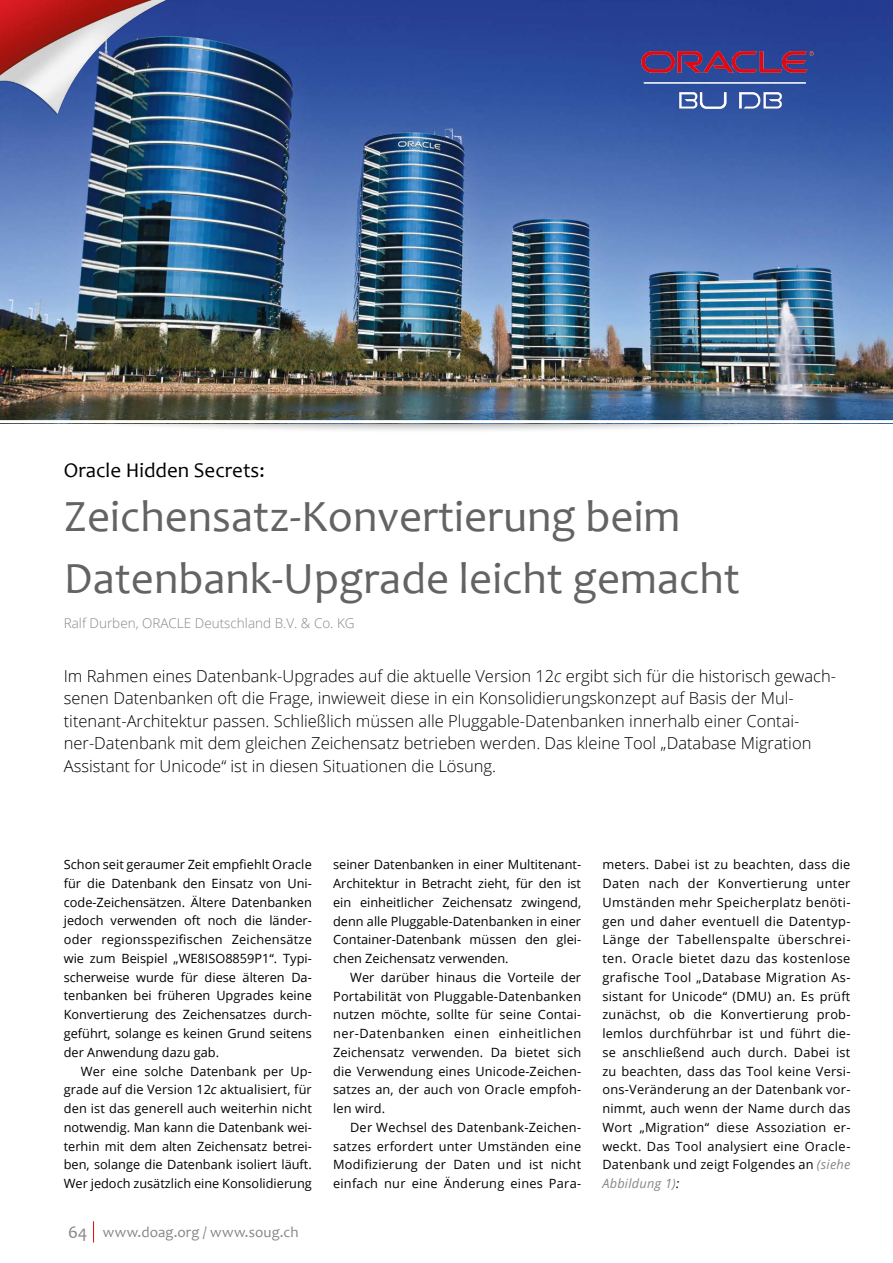
<style>
.page{position:relative;width:893px;height:1263px;background:#fff}
.page>*{position:absolute;margin:0;border:0;box-sizing:border-box;transform-origin:0 0}
.t1{font:45px/62.6px "Candara";color:#646363}
.t2{font:21px "Candara";color:#000}
.t3{font:300 16.5px/22.5px "Open Sans";color:#000}
.t4{font:15px "Candara";letter-spacing:.01em;color:#878787}
.t5{font:300 13.5px "Open Sans";color:#878787}
.t6{font:12.75px/18.8px "Open Sans";letter-spacing:.005em;color:#000;text-align:justify}
.s1{font-style:italic}
.s2{font-size:18px}
.s3{font-style:italic;color:#878787}
</style>
<div class="page">
<svg style="left:93px;top:1221px;width:1px;height:21px"></svg>
<div style="left:0;top:376px;width:867px;height:58px;background:#000;opacity:.5"></div>
<img style="left:0;top:0;width:893px;height:420px">
<hr style="left:0;top:420px;width:893px;height:3px;background:#fff">
<img style="left:0;top:0;width:197px;height:136px">
<img style="left:638px;top:47px;width:182px;height:68px">
<h2 class="t2" style="left:64px;top:457px;width:202px">Oracle Hidden Secrets:</h2>
<h1 class="t1" style="left:64px;top:484px;width:678px">Zeichensatz-Konvertierung beim<br>Datenbank-Upgrade leicht gemacht</h1>
<p class="t5" style="left:64px;top:614px;width:292px">Ralf Durben, ORACLE Deutschland B.V. &amp; Co. KG</p>
<p class="t3" style="left:64px;top:664px;width:774px">Im Rahmen eines Datenbank-Upgrades auf die aktuelle Version 12<span class="s1">c</span> ergibt sich für die historisch gewach&shy;senen Datenbanken oft die Frage, inwieweit diese in ein Konsolidierungskonzept auf Basis der Mul&shy;titenant-Architektur passen. Schließlich müssen alle Pluggable-Datenbanken innerhalb einer Contai&shy;ner-Datenbank mit dem gleichen Zeichensatz betrieben werden. Das kleine Tool „Database Migration Assistant for Unicode“ ist in diesen Situationen die Lösung.</p>
<p class="t6" style="left:64px;top:855px;width:250px">Schon seit geraumer Zeit empfiehlt Oracle für die Datenbank den Einsatz von Uni&shy;code-Zeichensätzen. Ältere Datenbanken jedoch verwenden oft noch die länder&shy;oder regionsspezifischen Zeichensätze wie zum Beispiel „WE8ISO8859P1“. Typi&shy;scherweise wurde für diese älteren Da&shy;tenbanken bei früheren Upgrades keine Konvertierung des Zeichensatzes durch&shy;geführt, solange es keinen Grund seitens der Anwendung dazu gab.</p>
<p class="t6" style="left:64px;top:1061px;width:250px;text-indent:17px">Wer eine solche Datenbank per Up&shy;grade auf die Version 12<span class="s1">c</span> aktualisiert, für den ist das generell auch weiterhin nicht notwendig. Man kann die Datenbank wei&shy;terhin mit dem alten Zeichensatz betrei&shy;ben, solange die Datenbank isoliert läuft.<br>Wer jedoch zusätzlich eine Konsolidierung</p>
<p class="t4" style="left:68px;top:1223px;width:232px"><span class="s2">64</span> www.doag.org / www.soug.ch</p>
<p class="t6" style="left:333px;top:855px;width:250px">seiner Datenbanken in einer Multitenant-Architektur in Betracht zieht, für den ist ein einheitlicher Zeichensatz zwingend, denn alle Pluggable-Datenbanken in einer Container-Datenbank müssen den glei&shy;chen Zeichensatz verwenden.</p>
<p class="t6" style="left:333px;top:967px;width:250px;text-indent:17px">Wer darüber hinaus die Vorteile der Portabilität von Pluggable-Datenbanken nutzen möchte, sollte für seine Contai&shy;ner-Datenbanken einen einheitlichen Zeichensatz verwenden. Da bietet sich die Verwendung eines Unicode-Zeichen&shy;satzes an, der auch von Oracle empfoh&shy;len wird.</p>
<p class="t6" style="left:333px;top:1117px;width:250px;text-indent:17px">Der Wechsel des Datenbank-Zeichen&shy;satzes erfordert unter Umständen eine Modifizierung der Daten und ist nicht einfach nur eine Änderung eines Para-</p>
<p class="t6" style="left:602px;top:855px;width:250px">meters. Dabei ist zu beachten, dass die Daten nach der Konvertierung unter Umständen mehr Speicherplatz benöti&shy;gen und daher eventuell die Datentyp-Länge der Tabellenspalte überschrei&shy;ten. Oracle bietet dazu das kostenlose grafische Tool „Database Migration As&shy;sistant for Unicode“ (DMU) an. Es prüft zunächst, ob die Konvertierung prob&shy;lemlos durchführbar ist und führt die&shy;se anschließend auch durch. Dabei ist zu beachten, dass das Tool keine Versi&shy;ons-Veränderung an der Datenbank vor&shy;nimmt, auch wenn der Name durch das Wort „Migration“ diese Assoziation er&shy;weckt. Das Tool analysiert eine Oracle-Datenbank und zeigt Folgendes an <span class="s3">(siehe Abbildung 1)</span><span class="s1">:</span></p>
</div>
